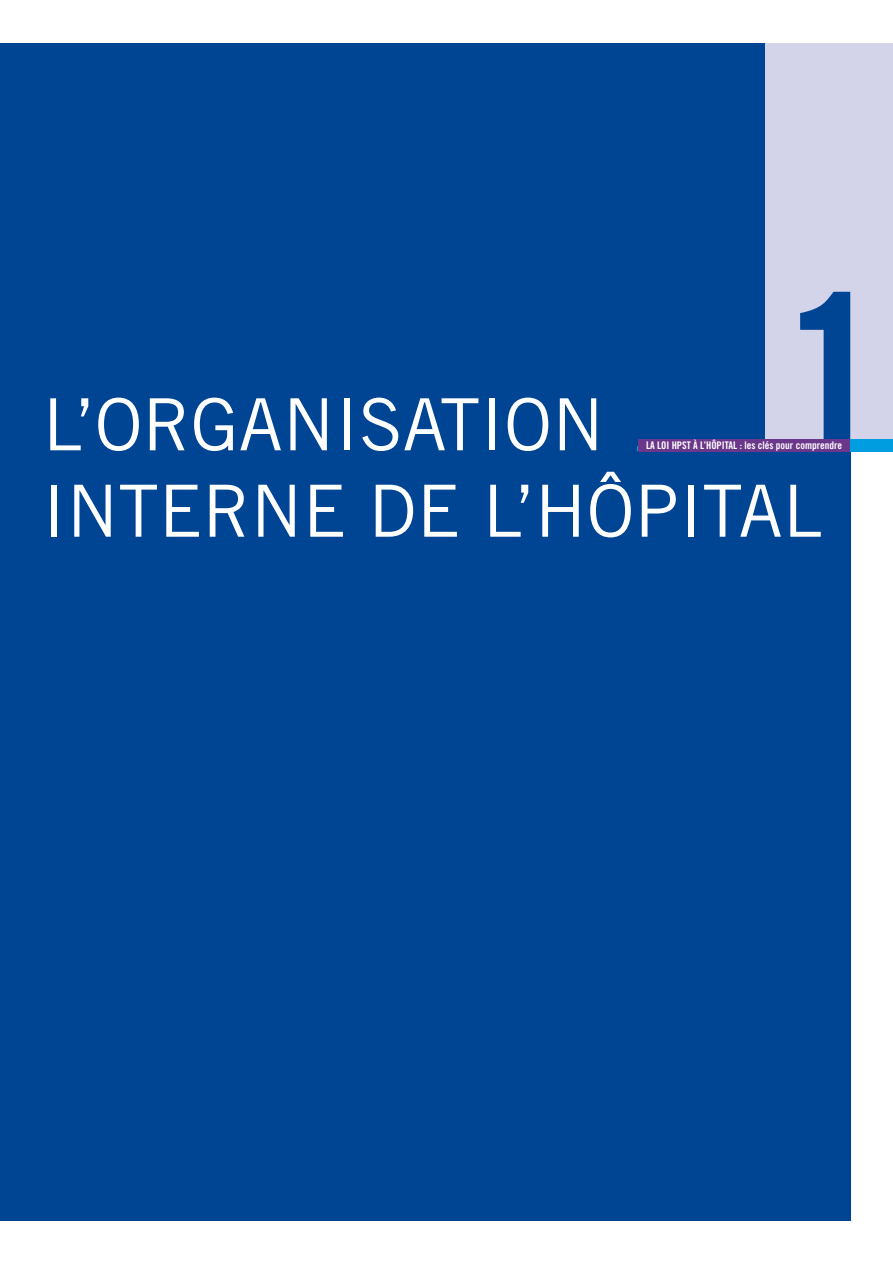
<style>
.page{position:relative;width:893px;height:1263px;background:#fff}
.page>*{position:absolute;margin:0;border:0;box-sizing:border-box;transform-origin:0 0}
.t1{font:700 211.35px "Trade Gothic";color:#004494}
.t2{font:72px "Trade Gothic";color:#fff}
.t3{font:10.5px "Trade Gothic Bold Cond Twenty";color:#fff}
</style>
<div class="page">
<div style="left:0;top:43px;width:850px;height:1177px;background:#004494"></div>
<div style="left:765px;top:43px;width:128px;height:403px;background:#d3d4e9"></div>
<div style="left:638px;top:439px;width:212px;height:13px;background:#6b378a"></div>
<div style="left:850px;top:439px;width:43px;height:13px;background:#009ee0"></div>
<p class="t2" style="left:43px;top:381px;width:507px">L’ORGAN ISATION</p>
<p class="t1" style="left:774px;top:241px;width:119px">1</p>
<p class="t3" style="left:646px;top:439px;width:198px">La loi HPST à l’hôpital : les clés pour comprendre</p>
<p class="t2" style="left:43px;top:468px;width:70px">INTERNE</p>
<p class="t2" style="left:368px;top:468px;width:374px">DE L’HÔPITAL</p>
</div>
